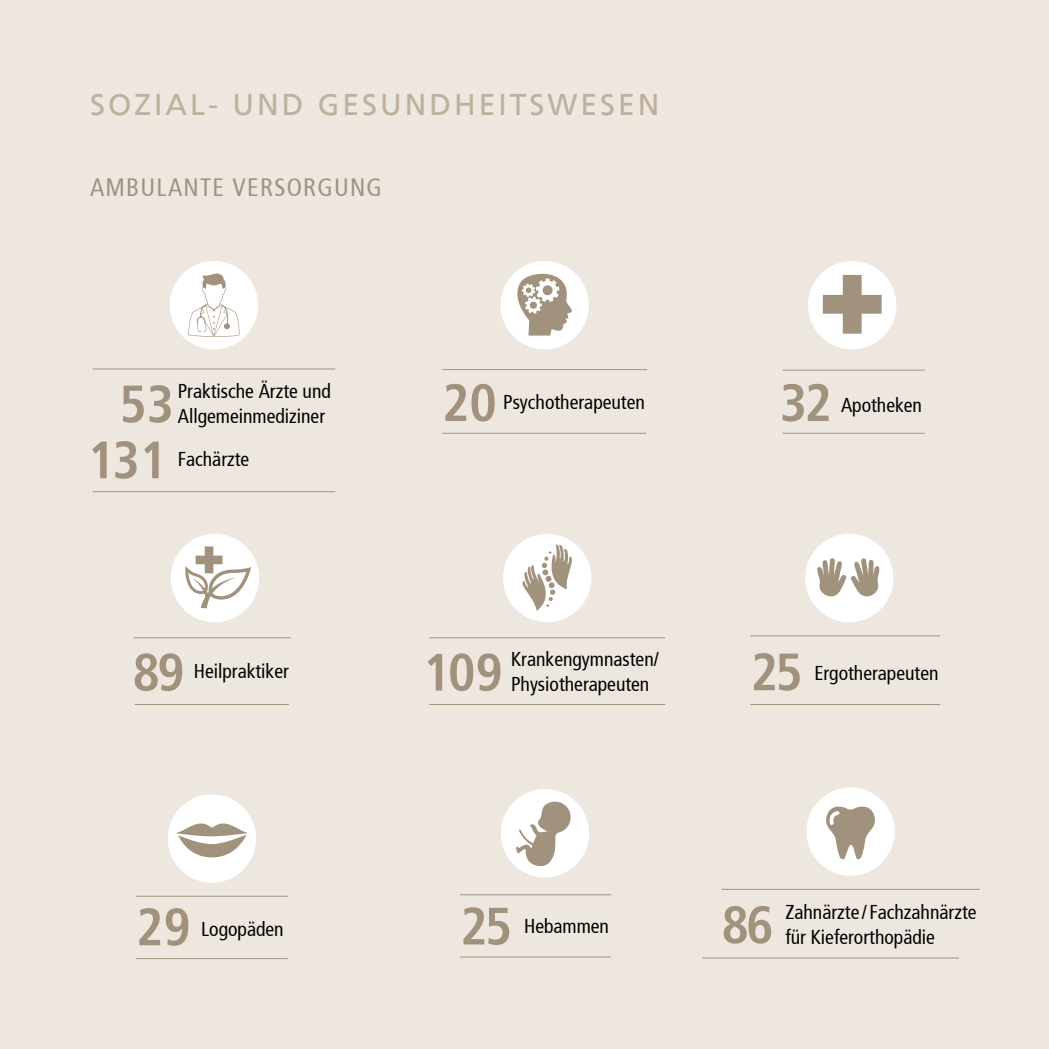
<style>
.page{position:relative;width:1049px;height:1049px;background:#ede7df}
.page>*{position:absolute;margin:0;border:0;box-sizing:border-box;transform-origin:0 0}
.t1{font:700 condensed 52.5px "Frutiger";letter-spacing:-.05em;color:#a1927d}
.t2{font:30px "Frutiger";letter-spacing:.1em;color:#beb09d}
.t3{font:condensed 25px "Frutiger";letter-spacing:.05em;color:#a1927d}
.t4{font:condensed 20px/25px "Frutiger";color:#000}
</style>
<div class="page">
<hr style="left:783px;top:433px;width:141px;height:1px;background:#a1927d">
<hr style="left:783px;top:370px;width:141px;height:1px;background:#a1927d">
<div style="left:808px;top:261px;width:88px;height:88px;background:#fff;border-radius:50%"></div>
<svg style="left:823px;top:275px;width:58px;height:59px"></svg>
<hr style="left:136px;top:896px;width:152px;height:1px;background:#a1927d">
<hr style="left:136px;top:958px;width:152px;height:1px;background:#a1927d">
<div style="left:168px;top:794px;width:88px;height:89px;background:#fff;border-radius:50%"></div>
<svg style="left:176px;top:823px;width:72px;height:34px"></svg>
<hr style="left:702px;top:957px;width:257px;height:1px;background:#a1927d">
<hr style="left:721px;top:889px;width:258px;height:1px;background:#a1927d">
<div style="left:806px;top:787px;width:89px;height:89px;background:#fff;border-radius:50%"></div>
<svg style="left:826px;top:806px;width:49px;height:54px"></svg>
<hr style="left:135px;top:704px;width:154px;height:1px;background:#a1927d">
<hr style="left:133px;top:637px;width:158px;height:1px;background:#a1927d">
<div style="left:171px;top:534px;width:88px;height:88px;background:#fff;border-radius:50%"></div>
<svg style="left:185px;top:546px;width:66px;height:63px"></svg>
<hr style="left:442px;top:369px;width:205px;height:1px;background:#a1927d">
<hr style="left:442px;top:433px;width:204px;height:1px;background:#a1927d">
<div style="left:500px;top:261px;width:89px;height:88px;background:#fff;border-radius:50%"></div>
<svg style="left:517px;top:273px;width:55px;height:63px"></svg>
<div style="left:543px;top:285px;width:10px;height:10px;background:#a1927d;border-radius:50%"></div>
<svg style="left:525px;top:287px;width:7px;height:6px"></svg>
<hr style="left:92px;top:368px;width:243px;height:1px;background:#a1927d">
<hr style="left:92px;top:491px;width:243px;height:1px;background:#a1927d">
<div style="left:170px;top:261px;width:88px;height:88px;background:#fff;border-radius:50%"></div>
<svg style="left:188px;top:273px;width:52px;height:64px"></svg>
<hr style="left:460px;top:956px;width:151px;height:1px;background:#a1927d">
<hr style="left:460px;top:894px;width:151px;height:1px;background:#a1927d">
<div style="left:501px;top:789px;width:88px;height:88px;background:#fff;border-radius:50%"></div>
<svg style="left:515px;top:800px;width:56px;height:66px"></svg>
<hr style="left:429px;top:704px;width:236px;height:1px;background:#a1927d">
<hr style="left:429px;top:637px;width:236px;height:1px;background:#a1927d">
<div style="left:503px;top:534px;width:88px;height:88px;background:#fff;border-radius:50%"></div>
<svg style="left:522px;top:544px;width:50px;height:67px"></svg>
<hr style="left:750px;top:635px;width:190px;height:1px;background:#a1927d">
<hr style="left:750px;top:704px;width:190px;height:1px;background:#a1927d">
<div style="left:805px;top:534px;width:88px;height:88px;background:#fff;border-radius:50%"></div>
<svg style="left:817px;top:558px;width:63px;height:39px"></svg>
<h2 class="t2" style="left:90px;top:91px;width:571px">SOZIAL- UND GESUNDHEITSWESEN</h2>
<p class="t3" style="left:90px;top:176px;width:173px">Ambulante Versorgung</p>
<p class="t4" style="left:178px;top:380px;width:155px">Praktische Ärzte und<br>Allgemeinmediziner</p>
<p class="t4" style="left:178px;top:448px;width:73px">Fachärzte</p>
<h1 class="t1" style="left:119px;top:381px;width:56px">53</h1>
<h1 class="t1" style="left:442px;top:380px;width:56px">20</h1>
<p class="t4" style="left:503px;top:391px;width:143px">Psychotherapeuten</p>
<h1 class="t1" style="left:88px;top:437px;width:81px">131</h1>
<h1 class="t1" style="left:780px;top:380px;width:53px">32</h1>
<p class="t4" style="left:841px;top:394px;width:82px">Apotheken</p>
<h1 class="t1" style="left:133px;top:649px;width:53px">89</h1>
<p class="t4" style="left:194px;top:660px;width:97px">Heilpraktiker</p>
<h1 class="t1" style="left:136px;top:904px;width:56px">29</h1>
<p class="t4" style="left:201px;top:918px;width:84px">Logopäden</p>
<h1 class="t1" style="left:423px;top:649px;width:81px">109</h1>
<p class="t4" style="left:511px;top:648px;width:149px">Krankengymnasten/<br>Physiotherapeuten</p>
<h1 class="t1" style="left:751px;top:649px;width:53px">25</h1>
<p class="t4" style="left:814px;top:662px;width:126px">Ergotherapeuten</p>
<h1 class="t1" style="left:460px;top:903px;width:53px">25</h1>
<p class="t4" style="left:524px;top:915px;width:86px">Hebammen</p>
<h1 class="t1" style="left:721px;top:902px;width:53px">86</h1>
<p class="t4" style="left:785px;top:901px;width:193px">Zahnärzte / Fachzahnärzte</p>
<p class="t4" style="left:785px;top:926px;width:151px">für Kieferorthopädie</p>
</div>
